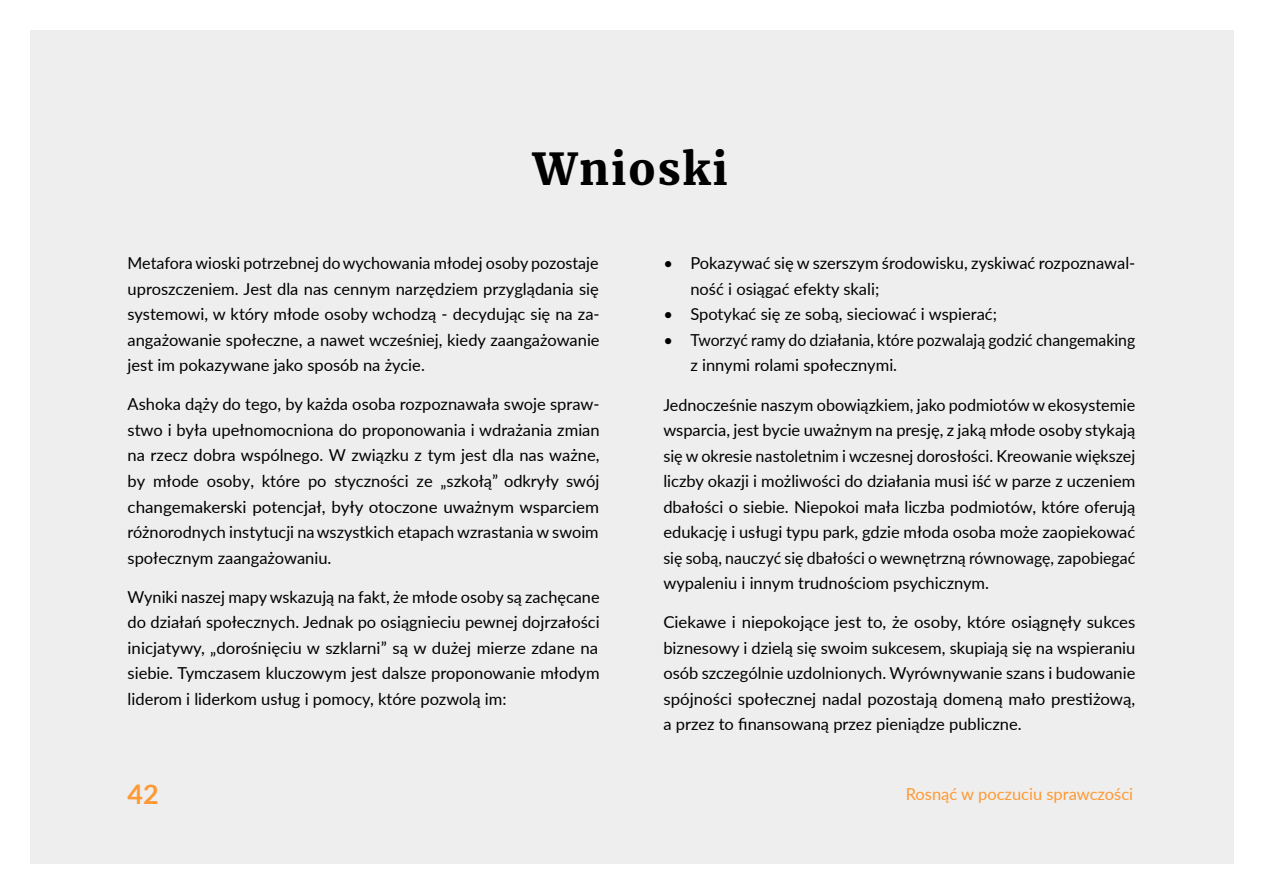
<style>
.page{position:relative;width:1263px;height:893px;background:#fff}
.page>*{position:absolute;margin:0;border:0;box-sizing:border-box;transform-origin:0 0}
.t1{font:900 43.5px "Merriweather";letter-spacing:.04em;color:#000}
.t2{font:700 27px "Lato";color:#f93}
.t3{font:16.5px/25.5px "Lato";color:#000;text-align:justify}
.t4{font:16.5px "Lato";color:#f93}
.s1{font-style:inherit}
</style>
<div class="page">
<div style="left:30px;top:30px;width:1203px;height:833px;background:#eee"></div>
<h1 class="t1" style="left:533px;top:139px;width:197px">Wnioski</h1>
<p class="t3" style="left:128px;top:250px;width:474px">Metafora wioski potrzebnej dowychowania młodej osoby pozostaje uproszczeniem. Jest dla nas cennym narzędziem przyglądania się systemowi, w który młode osoby wchodzą - decydując się na za&shy;angażowanie społeczne, a nawet wcześniej, kiedy zaangażowanie jest im pokazywane jako sposób na życie.</p>
<p class="t3" style="left:128px;top:391px;width:474px">Ashoka dąży do tego, by każda osoba rozpoznawała swoje spraw&shy;stwo i była upełnomocniona do proponowania i wdrażania zmian na rzecz dobra wspólnego. W związku z tym jest dla nas ważne, by młode osoby, które po styczności ze „szkołą<span class="s1">”</span> odkry<span class="s1">ły</span> swój changemakerski potencjał, były otoczone uważnym wsparciem różnorodnych instytucji nawszystkich etapach wzrastania w swoim społecznym zaangażowaniu.</p>
<p class="t3" style="left:128px;top:583px;width:474px">Wyniki naszej mapy wskazują na fakt, że młode osoby są zachęcane do działań społecznych. Jednak po osiągnieciu pewnej dojrzałości inicjatywy, „dorośnięciu w szklarni” są w dużej mierze zdane na siebie. Tymczasem kluczowym jest dalsze proponowanie młodym liderom i liderkom usług i pomocy, które pozwolą im:</p>
<h2 class="t2" style="left:128px;top:774px;width:33px">42</h2>
<p class="t3" style="left:690px;top:250px;width:446px;text-indent:-27px">• Pokazywać się w szerszym środowisku, zyskiwać rozpoznawal&shy;ność i osiągać efekty skali;</p>
<p class="t3" style="left:663px;top:301px;width:335px">• Spotykać się ze sobą, sieciować i wspierać;</p>
<p class="t3" style="left:690px;top:327px;width:446px;text-indent:-27px">• Tworzyć ramy do działania, które pozwalają godzić changemaking z innymi rolami społecznymi.</p>
<p class="t3" style="left:663px;top:391px;width:473px">Jednocześnie naszym obowiązkiem, jako podmiotów w ekosystemie wsparcia, jest bycie uważnym na presję, z jaką młode osoby stykają się w okresie nastoletnim i wczesnej dorosłości. Kreowanie większej liczby okazji i możliwości do działania musi iść w parze z uczeniem dbałości o siebie. Niepokoi mała liczba podmiotów, które oferują edukację i usługi typu park, gdzie młoda osoba może zaopiekować się sobą, nauczyć się dbałości o wewnętrzną równowagę, zapobiegać wypaleniu i innym trudnościom psychicznym.</p>
<p class="t3" style="left:663px;top:609px;width:473px">Ciekawe i niepokojące jest to, że osoby, które osiągnęły sukces biznesowy i dzielą się swoim sukcesem, skupiają się na wspieraniu osób szczególnie uzdolnionych. Wyrównywanie szans i budowanie spójności społecznej nadal pozostają domeną mało prestiżową, a przez to finansowaną przez pieniądze publiczne.</p>
<p class="t4" style="left:906px;top:782px;width:229px">Rosnąć w poczuciu sprawczości</p>
</div>
